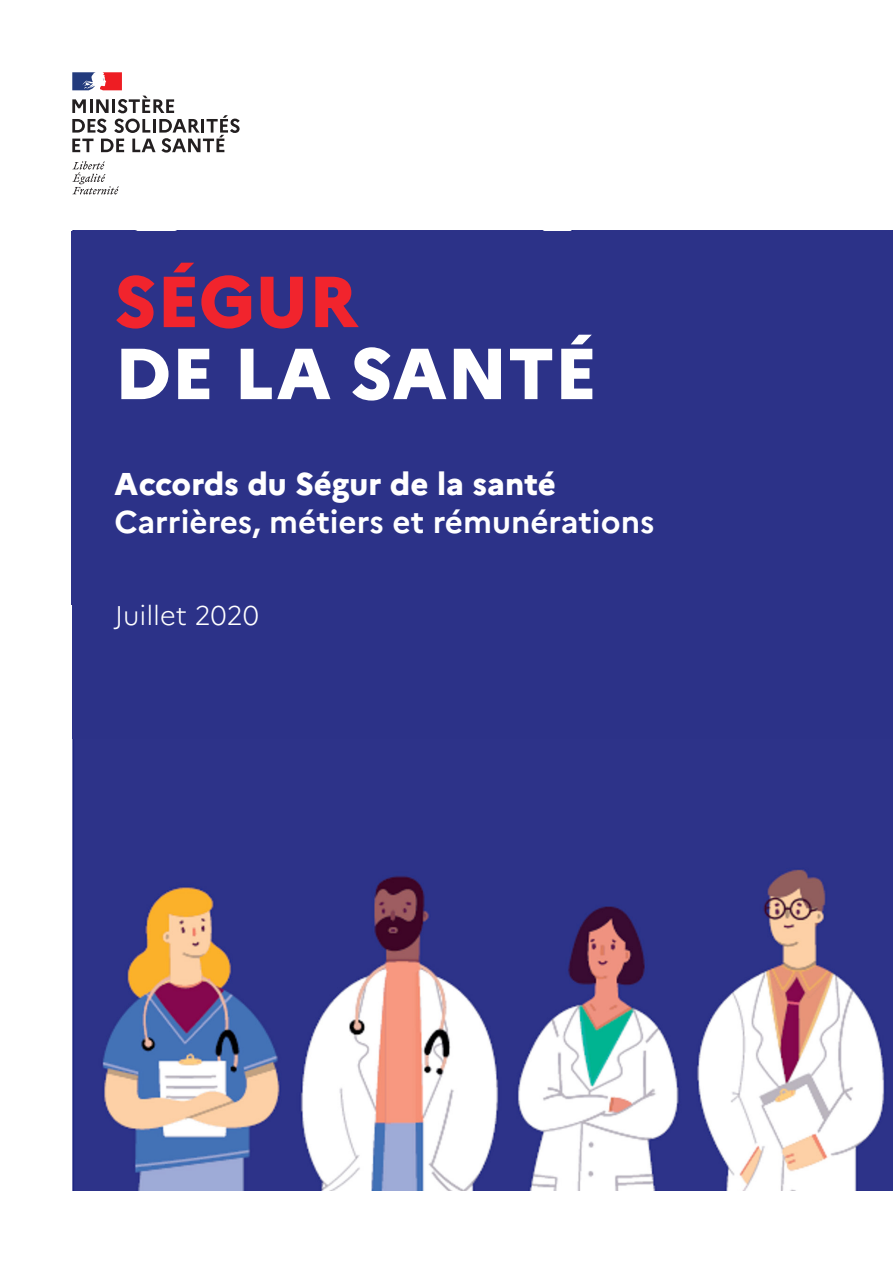
<style>
.page{position:relative;width:893px;height:1263px;background:#fff}
.page>*{position:absolute;margin:0;border:0;box-sizing:border-box;transform-origin:0 0}
.couv-titre-1{font:800 72px/72px "Marianne";color:#fff}
.couv-titre-3{font:700 31.5px/37.8px "Marianne";color:#fff}
.couv-titre-3-2{font:300 27px "Marianne";color:#fff}
.s1{color:#f1242d}
.s2{font-weight:800}
</style>
<div class="page">
<svg style="left:72px;top:96px;width:168px;height:57px"></svg>
<svg style="left:72px;top:161px;width:47px;height:33px"></svg>
<svg style="left:72px;top:72px;width:50px;height:18px"></svg>
<img style="left:72px;top:739px;width:821px;height:452px">
<div style="left:72px;top:231px;width:821px;height:240px;background:#2c3288"></div>
<div style="left:72px;top:471px;width:821px;height:134px;background:#2c3288"></div>
<div style="left:72px;top:605px;width:821px;height:134px;background:#2c3288"></div>
<p class="couv-titre-1" style="left:114px;top:265px;width:484px"><span class="s1">SÉGUR<br></span>DE LA SANTÉ</p>
<p class="couv-titre-3" style="left:114px;top:465px;width:542px"><span class="s2">Accords du Ségur de la santé<br></span>Carrières, métiers et rémunérations</p>
<p class="couv-titre-3-2" style="left:115px;top:599px;width:146px">Juillet 2020</p>
</div>
